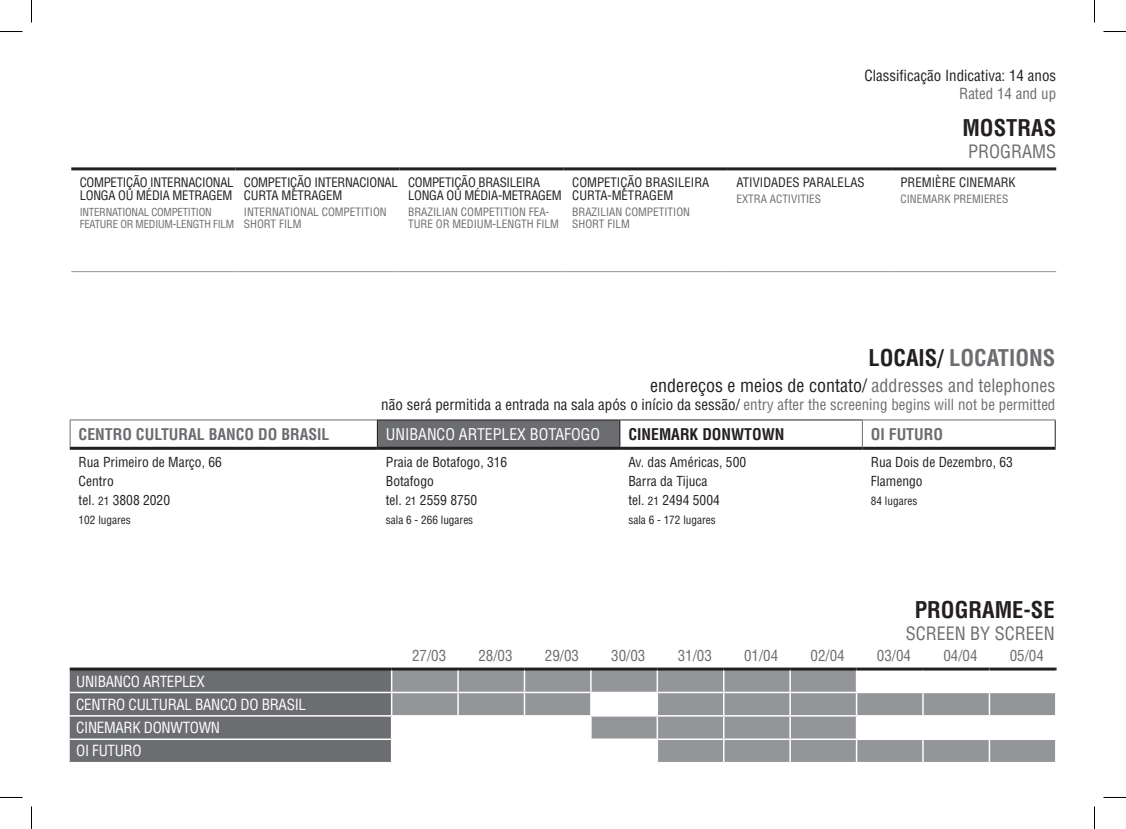
<style>
.page{position:relative;width:1126px;height:829px;background:#fff}
.page>*{position:absolute;margin:0;border:0;box-sizing:border-box;transform-origin:0 0}
.t1{font:700 condensed 22.5px "Helvetica LT Std";color:#231f20}
.t2{font:700 condensed 22.5px "Helvetica LT Std";color:#6c6d70}
.t3{font:condensed 18px "Helvetica LT Std";color:#231f20}
.t4{font:condensed 18px "Helvetica LT Std";color:#6c6d70}
.t5{font:700 condensed 15.75px "Helvetica LT Std";color:#6c6d70}
.t6{font:condensed 15.75px "Helvetica LT Std";color:#fff}
.t7{font:700 condensed 15.75px "Helvetica LT Std";color:#231f20}
.t8{font:condensed 15px "Helvetica LT Std";color:#231f20}
.t9{font:condensed 15px/23.2px "Helvetica LT Std";letter-spacing:-.02em;color:#fff}
.t10{font:condensed 15px "Helvetica LT Std";color:#6c6d70}
.t11{font:condensed 13.5px/19.2px "Helvetica LT Std";color:#231f20}
.t12{font:condensed 12.75px/13.5px "Helvetica LT Std";letter-spacing:-.02em;color:#231f20}
.t13{font:condensed 12.75px/13.5px "Helvetica LT Std";color:#231f20}
.t14{font:condensed 11.25px/12px "Helvetica LT Std";color:#6c6d70}
.t15{font:condensed 11.25px "Helvetica LT Std";color:#231f20}
.t16{font:condensed 10.8px/12px "Helvetica LT Std";letter-spacing:-.02em;color:#6c6d70}
.s1{color:#231f20}
.s2{color:#6c6d70}
.s3{font-size:11.25px}
</style>
<div class="page">
<hr style="left:71px;top:167px;width:164px;height:3px;background:#231f20">
<hr style="left:235px;top:167px;width:165px;height:3px;background:#231f20">
<hr style="left:400px;top:167px;width:164px;height:3px;background:#231f20">
<hr style="left:564px;top:167px;width:164px;height:3px;background:#231f20">
<hr style="left:728px;top:167px;width:164px;height:3px;background:#231f20">
<hr style="left:892px;top:167px;width:164px;height:3px;background:#231f20">
<hr style="left:71px;top:271px;width:164px;height:1px;background:#939598">
<hr style="left:235px;top:271px;width:165px;height:1px;background:#939598">
<hr style="left:400px;top:271px;width:164px;height:1px;background:#939598">
<hr style="left:564px;top:271px;width:164px;height:1px;background:#939598">
<hr style="left:728px;top:271px;width:164px;height:1px;background:#939598">
<hr style="left:892px;top:271px;width:164px;height:1px;background:#939598">
<div style="left:377px;top:420px;width:243px;height:28px;background:#6c6d70"></div>
<hr style="left:70px;top:419px;width:307px;height:1px;background:#6c6d70">
<svg style="left:70px;top:420px;width:1px;height:26px"></svg>
<hr style="left:862px;top:419px;width:194px;height:1px;background:#6c6d70">
<svg style="left:862px;top:420px;width:1px;height:26px"></svg>
<hr style="left:377px;top:419px;width:243px;height:1px;background:#231f20">
<svg style="left:377px;top:420px;width:1px;height:26px"></svg>
<hr style="left:620px;top:419px;width:242px;height:1px;background:#231f20">
<svg style="left:619px;top:420px;width:1px;height:26px"></svg>
<svg style="left:1055px;top:420px;width:1px;height:26px"></svg>
<hr style="left:70px;top:446px;width:307px;height:3px;background:#231f20">
<hr style="left:377px;top:446px;width:243px;height:3px;background:#231f20">
<hr style="left:620px;top:446px;width:242px;height:3px;background:#231f20">
<hr style="left:862px;top:446px;width:194px;height:3px;background:#231f20">
<svg style="left:392px;top:670px;width:464px;height:91px;fill:#939598"></svg>
<hr style="left:70px;top:667px;width:322px;height:3px;background:#231f20">
<hr style="left:392px;top:667px;width:66px;height:3px;background:#231f20">
<hr style="left:458px;top:667px;width:66px;height:3px;background:#231f20">
<hr style="left:524px;top:667px;width:67px;height:3px;background:#231f20">
<hr style="left:591px;top:667px;width:66px;height:3px;background:#231f20">
<hr style="left:657px;top:667px;width:67px;height:3px;background:#231f20">
<hr style="left:724px;top:667px;width:66px;height:3px;background:#231f20">
<hr style="left:790px;top:667px;width:67px;height:3px;background:#231f20">
<hr style="left:857px;top:667px;width:66px;height:3px;background:#231f20">
<hr style="left:923px;top:667px;width:66px;height:3px;background:#231f20">
<hr style="left:989px;top:667px;width:68px;height:3px;background:#231f20">
<hr style="left:457px;top:670px;width:2px;height:21px;background:#fff">
<hr style="left:590px;top:670px;width:2px;height:21px;background:#fff">
<hr style="left:789px;top:670px;width:2px;height:21px;background:#fff">
<hr style="left:392px;top:691px;width:66px;height:2px;background:#fff">
<hr style="left:458px;top:691px;width:66px;height:2px;background:#fff">
<hr style="left:457px;top:693px;width:2px;height:22px;background:#fff">
<hr style="left:524px;top:691px;width:67px;height:2px;background:#fff">
<hr style="left:591px;top:691px;width:66px;height:2px;background:#fff">
<hr style="left:590px;top:693px;width:2px;height:22px;background:#fff">
<hr style="left:657px;top:691px;width:67px;height:2px;background:#fff">
<hr style="left:724px;top:691px;width:66px;height:2px;background:#fff">
<hr style="left:790px;top:691px;width:67px;height:2px;background:#fff">
<hr style="left:789px;top:693px;width:2px;height:22px;background:#fff">
<hr style="left:392px;top:715px;width:66px;height:1px;background:#fff">
<hr style="left:458px;top:715px;width:66px;height:1px;background:#fff">
<hr style="left:457px;top:716px;width:2px;height:22px;background:#fff">
<hr style="left:524px;top:715px;width:67px;height:1px;background:#fff">
<hr style="left:591px;top:715px;width:66px;height:1px;background:#fff">
<hr style="left:590px;top:716px;width:2px;height:22px;background:#fff">
<hr style="left:724px;top:715px;width:66px;height:1px;background:#fff">
<hr style="left:790px;top:715px;width:67px;height:1px;background:#fff">
<hr style="left:789px;top:716px;width:2px;height:22px;background:#fff">
<hr style="left:392px;top:738px;width:66px;height:1px;background:#fff">
<svg style="left:70px;top:669px;width:322px;height:92px;background:#717275"></svg>
<hr style="left:458px;top:738px;width:66px;height:1px;background:#fff">
<hr style="left:457px;top:739px;width:2px;height:22px;background:#fff">
<hr style="left:524px;top:738px;width:67px;height:1px;background:#fff">
<svg style="left:524px;top:670px;width:1px;height:91px"></svg>
<hr style="left:591px;top:738px;width:66px;height:1px;background:#fff">
<hr style="left:590px;top:739px;width:2px;height:22px;background:#fff">
<hr style="left:724px;top:738px;width:66px;height:1px;background:#fff">
<hr style="left:790px;top:738px;width:67px;height:1px;background:#fff">
<hr style="left:789px;top:739px;width:2px;height:22px;background:#fff">
<svg style="left:856px;top:669px;width:200px;height:92px"></svg>
<hr style="left:1055px;top:739px;width:2px;height:22px;background:#fff">
<hr style="left:657px;top:715px;width:67px;height:1px;background:#fff">
<hr style="left:657px;top:738px;width:67px;height:1px;background:#fff">
<svg style="left:657px;top:670px;width:1px;height:91px"></svg>
<svg style="left:723px;top:670px;width:1px;height:91px"></svg>
<svg style="left:0;top:31px;width:22px;height:1px"></svg>
<svg style="left:1103px;top:31px;width:23px;height:1px"></svg>
<svg style="left:0;top:797px;width:22px;height:1px"></svg>
<svg style="left:1103px;top:797px;width:23px;height:1px"></svg>
<svg style="left:31px;top:0;width:1px;height:22px"></svg>
<svg style="left:31px;top:806px;width:1px;height:22px"></svg>
<svg style="left:1094px;top:0;width:1px;height:22px"></svg>
<svg style="left:1094px;top:806px;width:1px;height:22px"></svg>
<p class="t8" style="left:865px;top:66px;width:193px">Classificação Indicativa: 14 anos</p>
<p class="t10" style="left:959px;top:84px;width:99px">Rated 14 and up</p>
<p class="t12" style="left:80px;top:175px;width:155px">COMPETIÇÃO INTERNACIONAL<br>LONGA OU MÉDIA METRAGEM</p>
<p class="t16" style="left:80px;top:206px;width:156px">INTERNATIONAL COMPETITION<br>FEATURE OR MEDIUM-LENGTH FILM</p>
<p class="t12" style="left:244px;top:175px;width:155px">COMPETIÇÃO INTERNACIONAL<br>CURTA METRAGEM</p>
<p class="t14" style="left:244px;top:206px;width:144px">INTERNATIONAL COMPETITION<br>SHORT FILM</p>
<p class="t12" style="left:408px;top:175px;width:155px">COMPETIÇÃO BRASILEIRA<br>LONGA OU MÉDIA-METRAGEM</p>
<p class="t14" style="left:408px;top:206px;width:152px">BRAZILIAN COMPETITION FEA-<br>TURE OR MEDIUM-LENGTH FILM</p>
<p class="t13" style="left:572px;top:175px;width:139px">COMPETIÇÃO BRASILEIRA<br>CURTA-METRAGEM</p>
<p class="t14" style="left:572px;top:206px;width:119px">BRAZILIAN COMPETITION<br>SHORT FILM</p>
<p class="t13" style="left:736px;top:175px;width:130px">ATIVIDADES PARALELAS</p>
<p class="t14" style="left:736px;top:193px;width:86px">EXTRA ACTIVITIES</p>
<h1 class="t1" style="left:962px;top:114px;width:95px">MOSTRAS</h1>
<h2 class="t4" style="left:968px;top:140px;width:90px">PROGRAMS</h2>
<p class="t12" style="left:901px;top:175px;width:15px">Premi</p>
<p class="t12" style="left:935px;top:175px;width:39px">ère Cinemar</p>
<p class="t12" style="left:1009px;top:175px;width:9px">k</p>
<p class="t14" style="left:901px;top:193px;width:109px">CINEMARK PREMIERES</p>
<h1 class="t1" style="left:869px;top:344px;width:24px">LOCAIS</h1>
<h1 class="t2" style="left:937px;top:344px;width:36px"><span class="s1">/</span> LOCATIONS</h1>
<h2 class="t3" style="left:650px;top:374px;width:407px">endereços e meios de contato/ <span class="s2">addresses and telephones</span></h2>
<p class="t8" style="left:381px;top:395px;width:676px">não será permitida a entrada na sala após o início da sessão/ <span class="s2">entry after the screening begins will not be permitted</span></p>
<p class="t5" style="left:79px;top:424px;width:252px">CENTRO CULTURAL BANCO DO BRASIL</p>
<p class="t6" style="left:386px;top:424px;width:216px">UNIBANCO ARTEPLEX BOTAFOGO</p>
<p class="t7" style="left:628px;top:424px;width:158px">CINEMARK DONWTOWN</p>
<p class="t5" style="left:871px;top:424px;width:74px">OI FUTURO</p>
<p class="t11" style="left:79px;top:452px;width:145px">Rua Primeiro de Março, 66<br>Centro<br>tel. <span class="s3">21</span> 3808 2020</p>
<p class="t15" style="left:79px;top:513px;width:54px">102 lugares</p>
<p class="t11" style="left:628px;top:452px;width:119px">Av. das Américas, 500<br>Barra da Tijuca<br>tel. <span class="s3">21</span> 2494 5004</p>
<p class="t15" style="left:628px;top:513px;width:89px">sala 6 - 172 lugares</p>
<p class="t11" style="left:386px;top:452px;width:123px">Praia de Botafogo, 316<br>Botafogo<br>tel. <span class="s3">21</span> 2559 8750</p>
<p class="t15" style="left:386px;top:513px;width:89px">sala 6 - 266 lugares</p>
<p class="t11" style="left:871px;top:452px;width:144px">Rua Dois de Dezembro, 63<br>Flamengo</p>
<p class="t15" style="left:871px;top:494px;width:48px">84 lugares</p>
<h1 class="t1" style="left:915px;top:596px;width:15px">PROGRAME</h1>
<h1 class="t1" style="left:1023px;top:596px;width:20px">-SE</h1>
<h2 class="t4" style="left:906px;top:622px;width:11px">screen</h2>
<h2 class="t4" style="left:970px;top:622px;width:36px">by screen</h2>
<p class="t9" style="left:76px;top:669px;width:231px">UNIBANCO ARTEPLEX<br>CENTRO CULTURAL BANCO DO BRASIL<br>CINEMARK DONWTOWN<br>OI FUTURO</p>
<p class="t10" style="left:412px;top:645px;width:36px">27/03</p>
<p class="t10" style="left:478px;top:645px;width:36px">28/03</p>
<p class="t10" style="left:545px;top:645px;width:36px">29/03</p>
<p class="t10" style="left:611px;top:645px;width:36px">30/03</p>
<p class="t10" style="left:678px;top:645px;width:36px">31/03</p>
<p class="t10" style="left:744px;top:645px;width:36px">01/04</p>
<p class="t10" style="left:811px;top:645px;width:36px">02/04</p>
<p class="t10" style="left:877px;top:645px;width:36px">03/04</p>
<p class="t10" style="left:943px;top:645px;width:36px">04/04</p>
<p class="t10" style="left:1010px;top:645px;width:36px">05/04</p>
</div>
